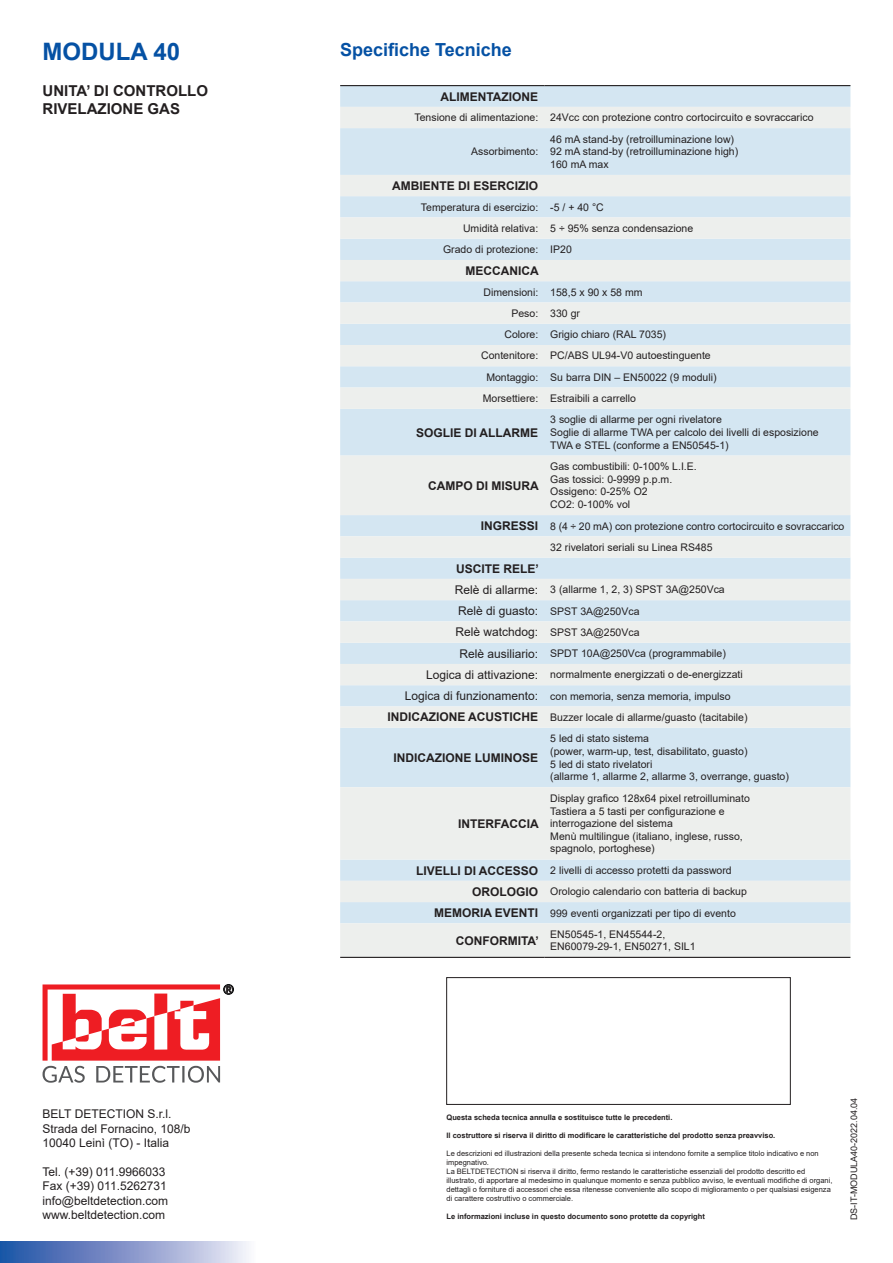
<style>
.page{position:relative;width:893px;height:1263px;background:#fff}
.page>*{position:absolute;margin:0;border:0;box-sizing:border-box;transform-origin:0 0}
.t1{font:700 24px "Arial";color:#0551a4}
.t2{font:700 18px "Arial";color:#0551a4}
.t3{font:700 15px "Arial";color:#231f20}
.t4{font:12px "Arial";color:#231f20}
.t5{font:700 12px "Arial";color:#231f20}
.t6{font:10.5px "Arial";color:#231f20}
.t7{font:9px "Arial";color:#231f20}
.t8{font:7.5px/9px "Arial";color:#231f20}
.t9{font:700 7.5px "Arial";color:#231f20}
</style>
<div class="page">
<div style="left:340px;top:86px;width:510px;height:21px;background:#d4e6f2"></div>
<svg style="left:340px;top:107px;width:510px;height:850px;background:#e1eaef"></svg>
<hr style="left:340px;top:85px;width:204px;height:1px;background:#231f20">
<hr style="left:544px;top:85px;width:306px;height:1px;background:#231f20">
<hr style="left:340px;top:957px;width:204px;height:1px;background:#231f20">
<hr style="left:544px;top:957px;width:306px;height:1px;background:#231f20">
<div style="left:224px;top:984px;width:10px;height:10px;border:1px solid #020405;border-radius:50%"></div>
<div style="left:225px;top:985px;width:8px;height:8px;background:#3a3637;border-radius:50%"></div>
<div style="left:224px;top:985px;width:9px;height:9px;border:1px solid #231f20;border-radius:50%"></div>
<svg style="left:227px;top:986px;width:4px;height:6px"></svg>
<svg style="left:43px;top:984px;width:177px;height:99px"></svg>
<div style="left:446px;top:977px;width:345px;height:128px;border:1px solid #231f20"></div>
<svg style="left:0;top:1242px;width:249px;height:21px;background:#8599cb"></svg>
<p class="t1" style="left:43px;top:35px;width:139px">MODULA 40</p>
<p class="t2" style="left:340px;top:37px;width:173px">Specifiche Tecniche</p>
<p class="t3" style="left:43px;top:80px;width:167px">UNITA’ DI CONTROLLO</p>
<p class="t3" style="left:43px;top:98px;width:139px">RIVELAZIONE GAS</p>
<p class="t5" style="left:440px;top:88px;width:99px">ALIMENTAZIONE</p>
<p class="t6" style="left:415px;top:110px;width:125px">Tensione di alimentazione:</p>
<p class="t6" style="left:550px;top:110px;width:265px">24Vcc con protezione contro cortocircuito e sovraccarico</p>
<p class="t6" style="left:471px;top:144px;width:69px">Assorbimento:</p>
<p class="t6" style="left:550px;top:132px;width:185px">46 mA stand-by (retroilluminazione low)</p>
<p class="t6" style="left:550px;top:144px;width:189px">92 mA stand-by (retroilluminazione high)</p>
<p class="t6" style="left:550px;top:157px;width:60px">160 mA max</p>
<p class="t5" style="left:392px;top:177px;width:148px">AMBIENTE DI ESERCIZIO</p>
<p class="t6" style="left:421px;top:200px;width:119px">Temperatura di esercizio:</p>
<p class="t6" style="left:550px;top:200px;width:55px">-5 / + 40 °C</p>
<p class="t6" style="left:463px;top:221px;width:77px">Umidità relativa:</p>
<p class="t6" style="left:550px;top:221px;width:144px">5 ÷ 95% senza condensazione</p>
<p class="t6" style="left:443px;top:242px;width:97px">Grado di protezione:</p>
<p class="t6" style="left:550px;top:242px;width:23px">IP20</p>
<p class="t5" style="left:465px;top:262px;width:75px">MECCANICA</p>
<p class="t6" style="left:483px;top:285px;width:56px">Dimensioni:</p>
<p class="t6" style="left:550px;top:285px;width:94px">158,5 x 90 x 58 mm</p>
<p class="t6" style="left:511px;top:306px;width:28px">Peso:</p>
<p class="t6" style="left:550px;top:306px;width:31px">330 gr</p>
<p class="t6" style="left:504px;top:327px;width:35px">Colore:</p>
<p class="t6" style="left:550px;top:327px;width:117px">Grigio chiaro (RAL 7035)</p>
<p class="t6" style="left:481px;top:349px;width:59px">Contenitore:</p>
<p class="t6" style="left:550px;top:349px;width:162px">PC/ABS UL94-V0 autoestinguente</p>
<p class="t6" style="left:486px;top:370px;width:53px">Montaggio:</p>
<p class="t6" style="left:550px;top:370px;width:168px">Su barra DIN – EN50022 (9 moduli)</p>
<p class="t6" style="left:483px;top:391px;width:57px">Morsettiere:</p>
<p class="t6" style="left:550px;top:391px;width:87px">Estraibili a carrello</p>
<p class="t5" style="left:416px;top:424px;width:124px">SOGLIE DI ALLARME</p>
<p class="t6" style="left:550px;top:412px;width:173px">3 soglie di allarme per ogni rivelatore</p>
<p class="t6" style="left:550px;top:425px;width:270px">Soglie di allarme TWA per calcolo dei livelli di esposizione</p>
<p class="t6" style="left:550px;top:438px;width:180px">TWA e STEL (conforme a EN50545-1)</p>
<p class="t5" style="left:428px;top:477px;width:112px">CAMPO DI MISURA</p>
<p class="t6" style="left:550px;top:459px;width:148px">Gas combustibili: 0-100% L.I.E.</p>
<p class="t6" style="left:550px;top:472px;width:123px">Gas tossici: 0-9999 p.p.m.</p>
<p class="t6" style="left:550px;top:484px;width:99px">Ossigeno: 0-25% O2</p>
<p class="t6" style="left:550px;top:497px;width:81px">CO2: 0-100% vol</p>
<p class="t5" style="left:481px;top:517px;width:59px">INGRESSI</p>
<p class="t6" style="left:550px;top:519px;width:296px">8 (4 ÷ 20 mA) con protezione contro cortocircuito e sovraccarico</p>
<p class="t6" style="left:550px;top:540px;width:164px">32 rivelatori seriali su Linea RS485</p>
<p class="t5" style="left:456px;top:560px;width:84px">USCITE RELE’</p>
<p class="t4" style="left:455px;top:581px;width:85px">Relè di allarme:</p>
<p class="t6" style="left:550px;top:582px;width:176px">3 (allarme 1, 2, 3) SPST 3A@250Vca</p>
<p class="t4" style="left:458px;top:603px;width:82px">Relè di guasto:</p>
<p class="t6" style="left:550px;top:604px;width:91px">SPST 3A@250Vca</p>
<p class="t4" style="left:456px;top:624px;width:84px">Relè watchdog:</p>
<p class="t6" style="left:550px;top:625px;width:91px">SPST 3A@250Vca</p>
<p class="t4" style="left:460px;top:645px;width:80px">Relè ausiliario:</p>
<p class="t6" style="left:550px;top:646px;width:177px">SPDT 10A@250Vca (programmabile)</p>
<p class="t4" style="left:426px;top:666px;width:114px">Logica di attivazione:</p>
<p class="t6" style="left:550px;top:667px;width:194px">normalmente energizzati o de-energizzati</p>
<p class="t4" style="left:405px;top:688px;width:135px">Logica di funzionamento:</p>
<p class="t6" style="left:550px;top:689px;width:182px">con memoria, senza memoria, impulso</p>
<p class="t5" style="left:387px;top:709px;width:152px">INDICAZIONE ACUSTICHE</p>
<p class="t6" style="left:550px;top:710px;width:199px">Buzzer locale di allarme/guasto (tacitabile)</p>
<p class="t5" style="left:394px;top:749px;width:146px">INDICAZIONE LUMINOSE</p>
<p class="t6" style="left:550px;top:731px;width:100px">5 led di stato sistema</p>
<p class="t6" style="left:550px;top:744px;width:199px">(power, warm-up, test, disabilitato, guasto)</p>
<p class="t6" style="left:550px;top:757px;width:104px">5 led di stato rivelatori</p>
<p class="t6" style="left:550px;top:769px;width:240px">(allarme 1, allarme 2, allarme 3, overrange, guasto)</p>
<p class="t5" style="left:458px;top:815px;width:82px">INTERFACCIA</p>
<p class="t6" style="left:550px;top:791px;width:201px">Display grafico 128x64 pixel retroilluminato</p>
<p class="t6" style="left:550px;top:804px;width:176px">Tastiera a 5 tasti per configurazione e</p>
<p class="t6" style="left:550px;top:816px;width:124px">interrogazione del sistema</p>
<p class="t6" style="left:550px;top:829px;width:194px">Menù multilingue (italiano, inglese, russo,</p>
<p class="t6" style="left:550px;top:841px;width:106px">spagnolo, portoghese)</p>
<p class="t4" style="left:43px;top:1106px;width:130px">BELT DETECTION S.r.l.</p>
<p class="t4" style="left:43px;top:1120px;width:150px">Strada del Fornacino, 108/b</p>
<p class="t4" style="left:43px;top:1134px;width:128px">10040 Leinì (TO) - Italia</p>
<p class="t4" style="left:43px;top:1163px;width:124px">Tel. (+39) 011.9966033</p>
<p class="t4" style="left:43px;top:1178px;width:126px">Fax (+39) 011.5262731</p>
<p class="t4" style="left:43px;top:1192px;width:127px">info@beltdetection.com</p>
<p class="t4" style="left:43px;top:1206px;width:124px">www.beltdetection.com</p>
<p class="t5" style="left:416px;top:862px;width:124px">LIVELLI DI ACCESSO</p>
<p class="t6" style="left:550px;top:863px;width:183px">2 livelli di accesso protetti da password</p>
<p class="t5" style="left:472px;top:883px;width:68px">OROLOGIO</p>
<p class="t6" style="left:550px;top:884px;width:198px">Orologio calendario con batteria di backup</p>
<p class="t5" style="left:434px;top:904px;width:106px">MEMORIA EVENTI</p>
<p class="t6" style="left:550px;top:906px;width:187px">999 eventi organizzati per tipo di evento</p>
<p class="t5" style="left:456px;top:932px;width:85px">CONFORMITA’</p>
<p class="t6" style="left:550px;top:927px;width:116px">EN50545-1, EN45544-2,</p>
<p class="t6" style="left:550px;top:939px;width:147px">EN60079-29-1, EN50271, SIL1</p>
<p class="t9" style="left:446px;top:1112px;width:227px">Questa scheda tecnica annulla e sostituisce tutte le precedenti.</p>
<p class="t9" style="left:446px;top:1130px;width:330px">Il costruttore si riserva il diritto di modificare le caratteristiche del prodotto senza preavviso.</p>
<p class="t8" style="left:446px;top:1149px;width:374px">Le descrizioni ed illustrazioni della presente scheda tecnica si intendono fornite a semplice titolo indicativo e non impegnativo.</p>
<p class="t8" style="left:446px;top:1167px;width:388px">La BELTDETECTION si riserva il diritto, fermo restando le caratteristiche essenziali del prodotto descritto ed illustrato, di apportare al medesimo in qualunque momento e senza pubblico avviso, le eventuali modifiche di organi, dettagli o forniture di accessori che essa ritenesse conveniente allo scopo di miglioramento o per qualsiasi esigenza di carattere costruttivo o commerciale.</p>
<p class="t9" style="left:446px;top:1211px;width:260px">Le informazioni incluse in questo documento sono protette da copyright</p>
<p class="t7" style="left:848px;top:1220px;width:124px;rotate:-90deg">DS-IT-MODULA40-2022.04.04</p>
</div>
